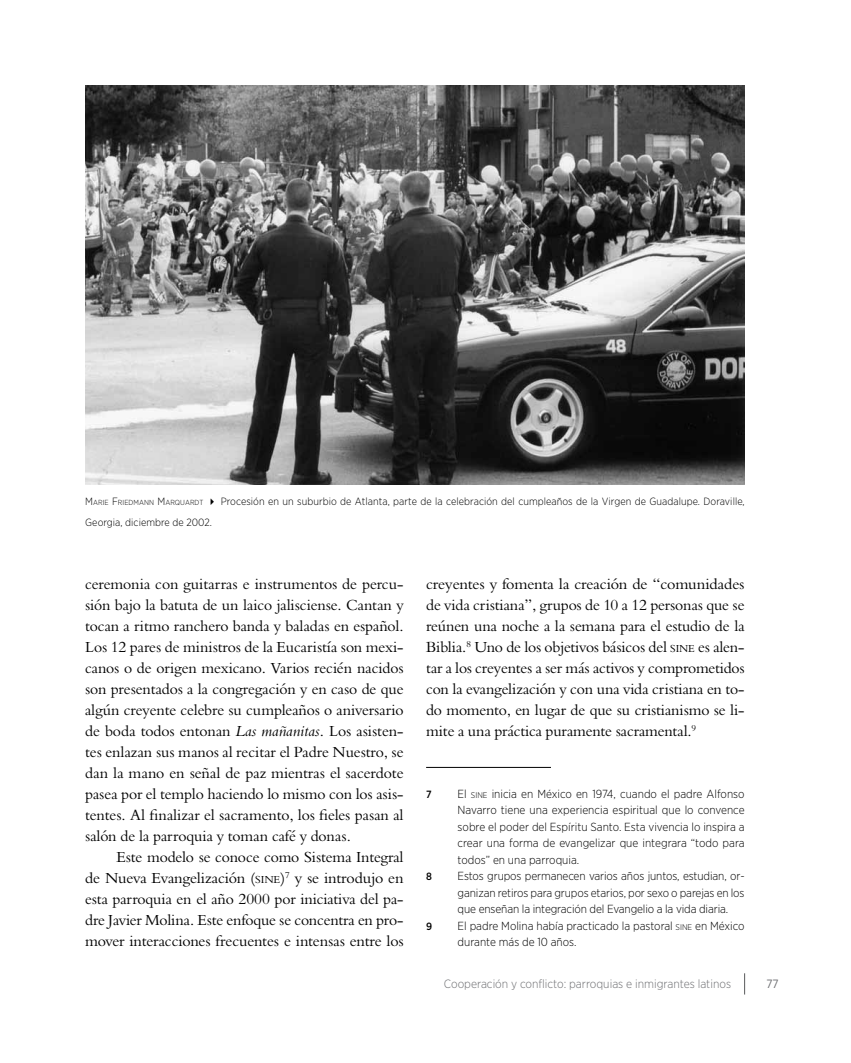
<style>
.page{position:relative;width:851px;height:1063px;background:#fff}
.page>*{position:absolute;margin:0;border:0;box-sizing:border-box;transform-origin:0 0}
.t1{font:15px/21px "Bergamo Std";letter-spacing:-.005em;color:#000;text-align:justify}
.t2{font:300 12px "Gotham Narrow";color:#6d6e71}
.t3{font:12px "Gotham Narrow";color:#6d6e71}
.t4{font:300 11.7px/16.5px "Gotham Narrow";color:#000;text-align:justify}
.t5{font:300 10.5px/21px "Gotham Narrow";letter-spacing:.005em;color:#000}
.t6{font:500 10.5px "Gotham Narrow";color:#000}
.s1{font-style:inherit}
.s2{font-size:7.35px}
.s3{font-style:italic}
.s4{font-size:10.5px}
.s5{font-size:8.25px}
</style>
<div class="page">
<svg style="left:744px;top:973px;width:1px;height:22px"></svg>
<img style="left:85px;top:85px;width:659px;height:399px">
<hr style="left:426px;top:767px;width:125px;height:1px;background:#000">
<p class="t5" style="left:85px;top:491px;width:661px"><span class="s1">M</span> <span class="s2">ARIE</span> <span class="s1">F</span><span class="s2">RIEDMANN</span> <span class="s1">M</span> <span class="s2">ARQUARDT</span> ✔ Procesión en un suburbio de Atlanta, parte de la celebración del cumpleaños de la Virgen de Guadalupe. Doraville,<br>Georgia, diciembre de 2002.</p>
<p class="t1" style="left:85px;top:574px;width:320px">ceremonia con guitarras e instrumentos de percu&shy;sión bajo la batuta de un laico jalisciense. Cantan y tocan a ritmo ranchero banda y baladas en español.<br>Los 12 pares de ministros de la Eucaristía son mexi&shy;canos o de origen mexicano. Varios recién nacidos son presentados a la congregación y en caso de que algún creyente celebre su cumpleaños o aniversario de boda todos entonan <span class="s3">Las mañanitas</span>. Los asisten&shy;tes enlazan sus manos al recitar el Padre Nuestro, se dan la mano en señal de paz mientras el sacerdote pasea por el templo haciendo lo mismo con los asis&shy;tentes. Al finalizar el sacramento, los fieles pasan al salón de la parroquia y toman café y donas.</p>
<p class="t1" style="left:85px;top:847px;width:320px;text-indent:32px">Este modelo se conoce como Sistema Integral de Nueva Evangelización (<span class="s4">SINE</span>)<sup>7</sup> y se introdujo en esta parroquia en el año 2000 por iniciativa del pa&shy;dre Javier Molina. Este enfoque se concentra en pro&shy;mover interacciones frecuentes e intensas entre los</p>
<p class="t1" style="left:426px;top:574px;width:320px">creyentes y fomenta la creación de “comunidades de vida cristiana”, grupos de 10 a 12 personas que se reúnen una noche a la semana para el estudio de la Biblia.<sup>8</sup> Uno de los objetivos básicos del <span class="s4">SINE</span> es alen&shy;tar a los creyentes a ser más activos y comprometidos con la evangelización y con una vida cristiana en to&shy;do momento, en lugar de que su cristianismo se li&shy;mite a una práctica puramente sacramental.<sup>9</sup></p>
<p class="t6" style="left:426px;top:787px;width:7px">7</p>
<p class="t4" style="left:457px;top:785px;width:288px">El <span class="s5">SINE</span> inicia en México en 1974, cuando el padre Alfonso Navarro tiene una experiencia espiritual que lo convence sobre el poder del Espíritu Santo. Esta vivencia lo inspira a crear una forma de evangelizar que integrara “todo para todos” en una parroquia.</p>
<p class="t6" style="left:426px;top:870px;width:7px">8</p>
<p class="t4" style="left:457px;top:867px;width:288px">Estos grupos permanecen varios años juntos, estudian, or&shy;ganizan retiros para grupos etarios, por sexo o parejas en los que enseñan la integración del Evangelio a la vida diaria.</p>
<p class="t6" style="left:426px;top:919px;width:8px">9</p>
<p class="t4" style="left:457px;top:917px;width:288px">El padre Molina había practicado la pastoral <span class="s5">SINE</span> en México durante más de 10 años.</p>
<p class="t2" style="left:444px;top:976px;width:288px">Cooperación y conflicto: parroquias e inmigrantes latinos</p>
<p class="t3" style="left:766px;top:976px;width:14px">77</p>
</div>
